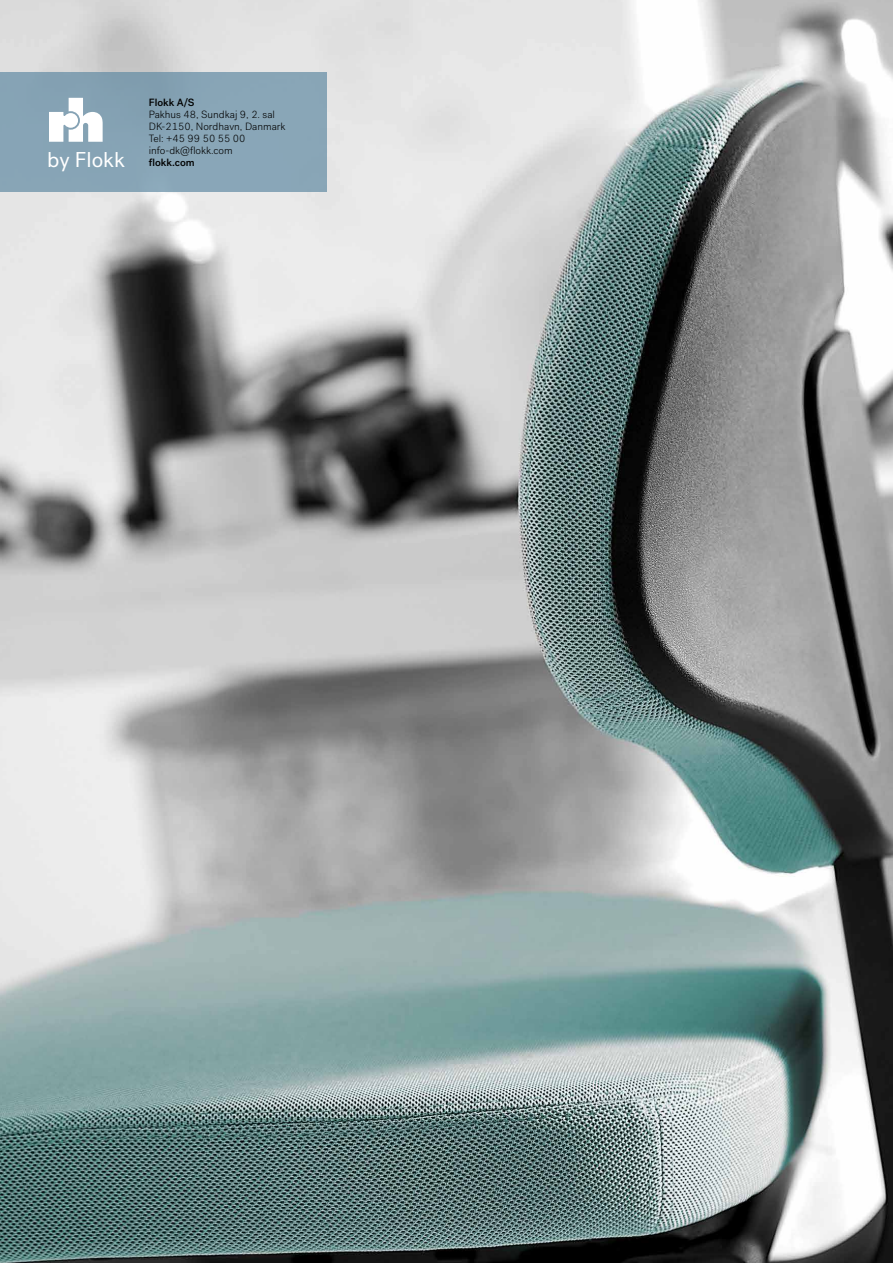
<style>
.page{position:relative;width:893px;height:1263px;background:#fff}
.page>*{position:absolute;margin:0;border:0;box-sizing:border-box;transform-origin:0 0}
.t1{font:21.45px "Post Grotesk";color:#fff}
.t2{font:300 10.5px/12px "Post Grotesk";color:#000}
.t3{font:500 10.5px "Post Grotesk";color:#000}
</style>
<div class="page">
<img style="left:0;top:0;width:893px;height:1263px">
<div style="left:0;top:72px;width:327px;height:119px;background:#88a5b6"></div>
<svg style="left:49px;top:98px;width:54px;height:44px"></svg>
<h1 class="t1" style="left:47px;top:147px;width:79px">by Flokk</h1>
<p class="t3" style="left:149px;top:96px;width:47px">Flokk A/S</p>
<p class="t2" style="left:149px;top:109px;width:138px">Pakhus 48, Sundkaj 9, 2. sal<br>DK-2150, Nordhavn, Danmark<br>Tel: +45 99 50 55 00 info-dk@flokk.com</p>
<p class="t3" style="left:149px;top:156px;width:47px">flokk.com</p>
</div>
